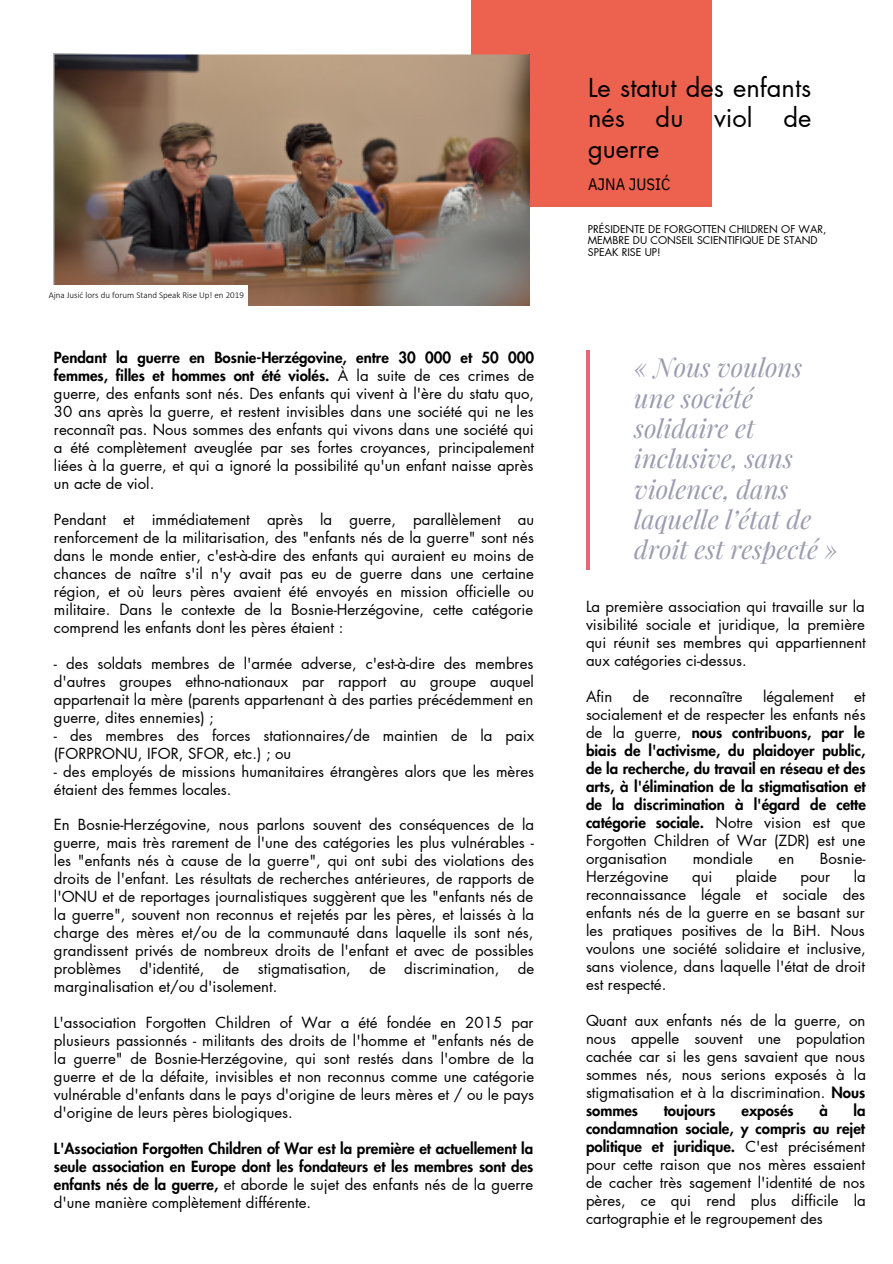
<style>
.page{position:relative;width:893px;height:1264px;background:#fff}
.page>*{position:absolute;margin:0;border:0;box-sizing:border-box;transform-origin:0 0}
.t1{font:italic 25.65px/30.3px "Playfair Display";color:#9b9cb0}
.t2{font:25.5px/30.3px "Futura LT Pro";color:#000;text-align:justify}
.t3{font:16.5px "IBM Plex Sans Cond";color:#000}
.t4{font:15px/18px "Futura LT Pro";color:#000;text-align:justify}
.t5{font:800 15px/18px "Futura LT Pro";color:#000;text-align:justify}
.t6{font:10.5px/11.4px "Futura LT Pro";color:#000}
.t7{font:300 9px "Calibri";color:#000}
.s1{font-weight:800}
.s2{font-weight:400}
</style>
<div class="page">
<div style="left:471px;top:0;width:241px;height:207px;background:#ec624f"></div>
<img style="left:54px;top:54px;width:475px;height:252px">
<div style="left:53px;top:285px;width:194px;height:23px;background:#fff"></div>
<hr style="left:586px;top:350px;width:3px;height:220px;background:#e76774">
<p class="t7" style="left:49px;top:291px;width:197px">Ajna Jusić lors du forum Stand Speak Rise Up! en 2019</p>
<p class="t4" style="left:54px;top:349px;width:482px"><span class="s1">Pendant la guerre en Bosnie-Herzégovine, entre 30 000 et 50 000 femmes, filles et hommes ont été violés.</span> À la suite de ces crimes de guerre, des enfants sont nés. Des enfants qui vivent à l'ère du statu quo, 30 ans après la guerre, et restent invisibles dans une société qui ne les reconnaît pas. Nous sommes des enfants qui vivons dans une société qui a été complètement aveuglée par ses fortes croyances, principalement liées à la guerre, et qui a ignoré la possibilité qu'un enfant naisse après un acte de viol.</p>
<p class="t4" style="left:54px;top:510px;width:482px">Pendant et immédiatement après la guerre, parallèlement au renforcement de la militarisation, des "enfants nés de la guerre" sont nés dans le monde entier, c'est-à-dire des enfants qui auraient eu moins de chances de naître s'il n'y avait pas eu de guerre dans une certaine région, et où leurs pères avaient été envoyés en mission officielle ou militaire. Dans le contexte de la Bosnie-Herzégovine, cette catégorie comprend les enfants dont les pères étaient :</p>
<p class="t4" style="left:54px;top:654px;width:481px">- des soldats membres de l'armée adverse, c'est-à-dire des membres d'autres groupes ethno-nationaux par rapport au groupe auquel appartenait la mère (parents appartenant à des parties précédemment en guerre, dites ennemies) ;</p>
<p class="t4" style="left:54px;top:726px;width:481px">- des membres des forces stationnaires/de maintien de la paix (FORPRONU, IFOR, SFOR, etc.) ; ou</p>
<p class="t4" style="left:54px;top:762px;width:481px">- des employés de missions humanitaires étrangères alors que les mères étaient des femmes locales.</p>
<p class="t4" style="left:54px;top:816px;width:482px">En Bosnie-Herzégovine, nous parlons souvent des conséquences de la guerre, mais très rarement de l'une des catégories les plus vulnérables - les "enfants nés à cause de la guerre", qui ont subi des violations des droits de l'enfant. Les résultats de recherches antérieures, de rapports de l'ONU et de reportages journalistiques suggèrent que les "enfants nés de la guerre", souvent non reconnus et rejetés par les pères, et laissés à la charge des mères et/ou de la communauté dans laquelle ils sont nés, grandissent privés de nombreux droits de l'enfant et avec de possibles problèmes d'identité, de stigmatisation, de discrimination, de marginalisation et/ou d'isolement.</p>
<p class="t4" style="left:54px;top:1014px;width:481px">L'association Forgotten Children of War a été fondée en 2015 par plusieurs passionnés - militants des droits de l'homme et "enfants nés de la guerre" de Bosnie-Herzégovine, qui sont restés dans l'ombre de la guerre et de la défaite, invisibles et non reconnus comme une catégorie vulnérable d'enfants dans le pays d'origine de leurs mères et / ou le pays d'origine de leurs pères biologiques.</p>
<p class="t5" style="left:54px;top:1140px;width:481px">L'Association Forgotten Children of War est la première et actuellement la seule association en Europe dont les fondateurs et les membres sont des enfants nés de la guerre, <span class="s2">et aborde le sujet des enfants nés de la guerre d'une manière complètement différente.</span></p>
<p class="t2" style="left:588px;top:73px;width:225px">Le statut des enfants nés du viol de guerre</p>
<p class="t3" style="left:588px;top:173px;width:84px">AJNA JUSIĆ</p>
<p class="t6" style="left:588px;top:224px;width:240px">PRÉSIDENTE DE FORGOTTEN CHILDREN OF WAR,<br>MEMBRE DU CONSEIL SCIENTIFIQUE DE STAND<br>SPEAK RISE UP!</p>
<p class="t1" style="left:634px;top:351px;width:205px">« Nous voulons une société solidaire et inclusive, sans violence, dans laquelle l’état de droit est respecté »</p>
<p class="t4" style="left:586px;top:598px;width:281px">La première association qui travaille sur la visibilité sociale et juridique, la première qui réunit ses membres qui appartiennent aux catégories ci-dessus.</p>
<p class="t4" style="left:586px;top:688px;width:28px">Afin</p>
<p class="t4" style="left:632px;top:688px;width:18px">de</p>
<p class="t4" style="left:669px;top:688px;width:75px">reconnaître</p>
<p class="t4" style="left:763px;top:688px;width:72px">légalement</p>
<p class="t5" style="left:586px;top:688px;width:281px;text-indent:268px"><span class="s2">et socialement et de respecter les enfants nés de la guerre,</span> nous contribuons, par le biais de l'activisme, du plaidoyer public, de la recherche, du travail en réseau et des arts, à l'élimination de la stigmatisation et de la discrimination à l'égard de cette catégorie sociale. <span class="s2">Notre vision est que Forgotten Children of War (ZDR) est une organisation</span></p>
<p class="t4" style="left:692px;top:849px;width:62px">mondiale</p>
<p class="t4" style="left:778px;top:849px;width:17px">en</p>
<p class="t4" style="left:819px;top:849px;width:47px">Bosnie-</p>
<p class="t4" style="left:586px;top:867px;width:281px;text-indent:267px">la reconnaissance légale et sociale des enfants nés de la guerre en se basant sur les pratiques positives de la BiH. Nous voulons une société solidaire et inclusive, sans violence, dans laquelle l'état de droit est respecté.</p>
<p class="t4" style="left:586px;top:1011px;width:281px">Quant aux enfants nés de la guerre, on nous appelle souvent une population cachée car si les gens savaient que nous sommes nés, nous serions exposés à la stigmatisation et à la discrimination. <span class="s1">Nous sommes</span></p>
<p class="t4" style="left:586px;top:867px;width:84px">Herzégovine</p>
<p class="t4" style="left:692px;top:867px;width:22px">qui</p>
<p class="t4" style="left:735px;top:867px;width:43px">plaide</p>
<p class="t4" style="left:800px;top:867px;width:31px">pour</p>
<p class="t4" style="left:586px;top:1101px;width:281px;text-indent:267px"><span class="s1">la condamnation sociale, y compris au rejet politique et juridique.</span> C'est précisément pour cette raison que nos mères essaient de cacher très sagement l'identité de nos pères, ce qui rend plus difficile la cartographie et le regroupement des</p>
<p class="t5" style="left:663px;top:1101px;width:53px">toujours</p>
<p class="t5" style="left:741px;top:1101px;width:54px">exposés</p>
<p class="t5" style="left:819px;top:1101px;width:10px">à</p>
</div>
